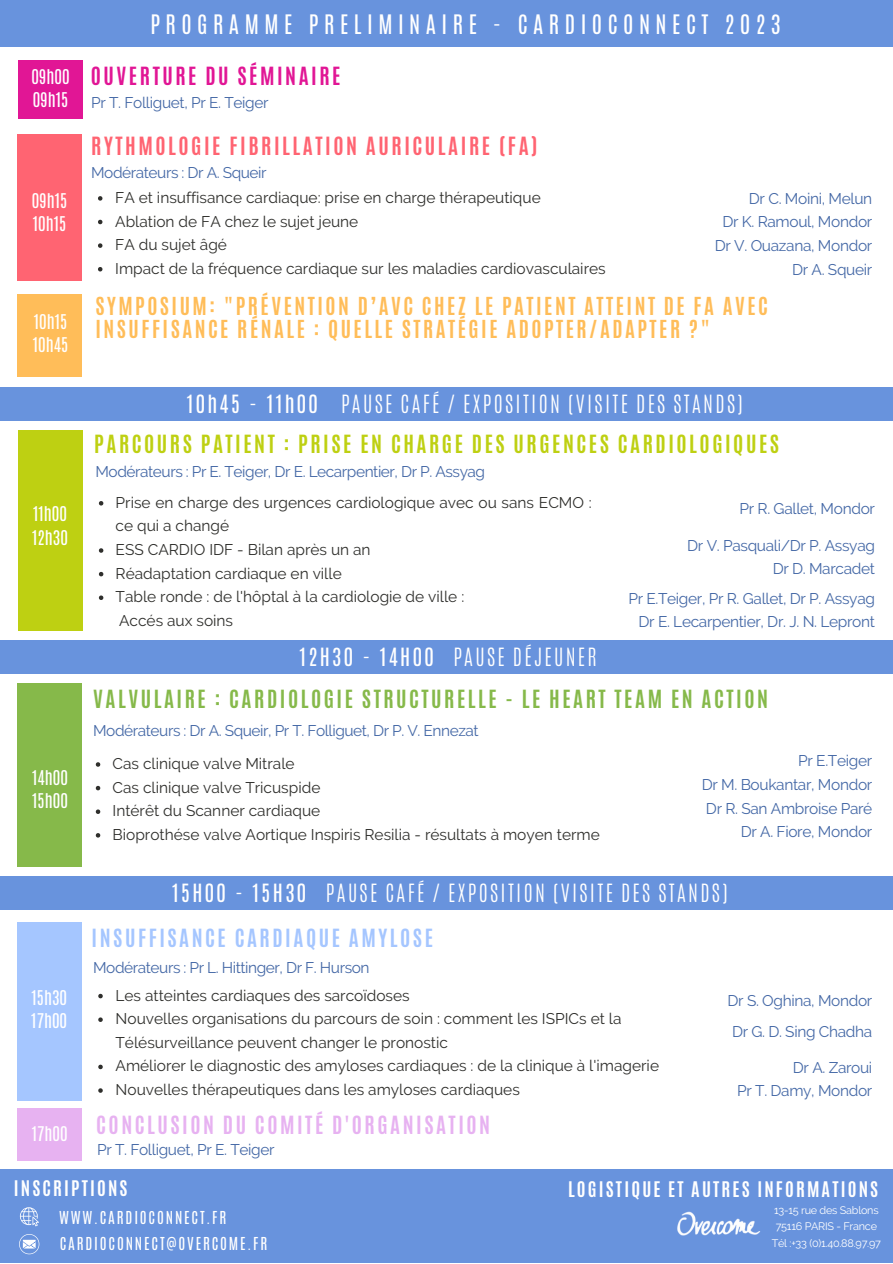
<style>
.page{position:relative;width:893px;height:1264px;background:#fff}
.page>*{position:absolute;margin:0;border:0;box-sizing:border-box;transform-origin:0 0}
.t1{font:22.35px "Antonio";letter-spacing:.245em;color:#fff}
.t2{font:300 21px "Antonio";letter-spacing:.11em;color:#fff}
.t3{font:700 21px "Antonio";letter-spacing:.12em;color:#86b94a}
.t4{font:700 21px "Antonio";letter-spacing:.12em;color:#bed012}
.t5{font:700 21px "Antonio";letter-spacing:.12em;color:#ff6472}
.t6{font:700 21px "Antonio";letter-spacing:.12em;color:#e7b2f1}
.t7{font:700 21px "Antonio";letter-spacing:.12em;color:#a5c6ff}
.t8{font:700 21px "Antonio";letter-spacing:.12em;color:#e11695}
.t9{font:700 20.7px/23.4px "Antonio";letter-spacing:.12em;color:#ffbd59}
.t10{font:700 18px "Antonio";letter-spacing:.12em;color:#fff}
.t11{font:16.95px "Antonio";color:#fff}
.t12{font:15.45px/23.5px "Raleway";color:#2f2f2c}
.t13{font:15.45px "Raleway";letter-spacing:-.02em;color:#4468a6}
.t14{font:14.85px "Antonio";letter-spacing:.12em;color:#fff}
.t15{font:10.8px "Raleway";letter-spacing:-.02em;color:#fff}
.s1{font-weight:400}
</style>
<div class="page">
<div style="left:18px;top:60px;width:64px;height:58px;background:#e11695"></div>
<div style="left:17px;top:134px;width:64px;height:146px;background:#ff6472"></div>
<div style="left:18px;top:431px;width:65px;height:200px;background:#bed012"></div>
<div style="left:18px;top:683px;width:64px;height:183px;background:#86b94a"></div>
<div style="left:18px;top:921px;width:64px;height:179px;background:#a5c6ff"></div>
<div style="left:18px;top:1108px;width:64px;height:52px;background:#e7b2f1"></div>
<div style="left:0;top:0;width:892px;height:46px;background:#6893dd"></div>
<div style="left:0;top:1169px;width:892px;height:93px;background:#6893dd"></div>
<div style="left:0;top:876px;width:892px;height:33px;background:#6893dd"></div>
<div style="left:0;top:387px;width:892px;height:33px;background:#6893dd"></div>
<div style="left:0;top:639px;width:892px;height:34px;background:#6893dd"></div>
<svg style="left:20px;top:1207px;width:19px;height:19px"></svg>
<div style="left:18px;top:294px;width:64px;height:82px;background:#ffbd59"></div>
<img style="left:677px;top:1211px;width:84px;height:25px">
<svg style="left:19px;top:1234px;width:20px;height:20px"></svg>
<svg style="left:98px;top:196px;width:4px;height:5px"></svg>
<svg style="left:98px;top:220px;width:4px;height:4px"></svg>
<svg style="left:98px;top:243px;width:4px;height:5px"></svg>
<svg style="left:98px;top:267px;width:4px;height:4px"></svg>
<svg style="left:99px;top:501px;width:4px;height:4px"></svg>
<svg style="left:99px;top:548px;width:4px;height:5px"></svg>
<svg style="left:99px;top:572px;width:4px;height:4px"></svg>
<svg style="left:99px;top:595px;width:4px;height:5px"></svg>
<svg style="left:96px;top:762px;width:4px;height:4px"></svg>
<svg style="left:96px;top:785px;width:4px;height:5px"></svg>
<svg style="left:96px;top:809px;width:4px;height:5px"></svg>
<svg style="left:96px;top:833px;width:4px;height:4px"></svg>
<svg style="left:98px;top:993px;width:5px;height:5px"></svg>
<svg style="left:98px;top:1017px;width:5px;height:4px"></svg>
<svg style="left:98px;top:1064px;width:5px;height:5px"></svg>
<svg style="left:98px;top:1088px;width:5px;height:4px"></svg>
<p class="t11" style="left:32px;top:64px;width:40px">09h00</p>
<p class="t11" style="left:33px;top:88px;width:37px">09h15</p>
<p class="t11" style="left:32px;top:188px;width:37px">09h15</p>
<p class="t11" style="left:33px;top:212px;width:35px">10h15</p>
<p class="t11" style="left:34px;top:309px;width:35px">10h15</p>
<p class="t11" style="left:33px;top:333px;width:37px">10h45</p>
<p class="t11" style="left:33px;top:501px;width:35px">11h00</p>
<p class="t11" style="left:32px;top:525px;width:37px">12h30</p>
<p class="t11" style="left:32px;top:765px;width:37px">14h00</p>
<p class="t11" style="left:32px;top:789px;width:37px">15h00</p>
<p class="t11" style="left:31px;top:985px;width:37px">15h30</p>
<p class="t11" style="left:31px;top:1008px;width:37px">17h00</p>
<p class="t11" style="left:32px;top:1121px;width:37px">17h00</p>
<p class="t1" style="left:150px;top:8px;width:632px">PROGRAMME PRELIMINAIRE - CARDIOCONNECT 2023</p>
<p class="t8" style="left:91px;top:61px;width:251px">OUVERTURE DU SÉMINAIRE</p>
<p class="t13" style="left:91px;top:94px;width:179px">Pr T. Folliguet, Pr E. Teiger</p>
<p class="t5" style="left:91px;top:131px;width:448px">RYTHMOLOGIE FIBRILLATION AURICULAIRE (FA)</p>
<p class="t12" style="left:115px;top:186px;width:427px">FA et insuffisance cardiaque: prise en charge thérapeutique</p>
<p class="t12" style="left:115px;top:209px;width:244px">Ablation de FA chez le sujet jeune</p>
<p class="t12" style="left:115px;top:233px;width:113px">FA du sujet âgé</p>
<p class="t12" style="left:115px;top:256px;width:492px">Impact de la fréquence cardiaque sur les maladies cardiovasculaires</p>
<p class="t13" style="left:91px;top:163px;width:177px">Modérateurs : Dr A. Squeir</p>
<p class="t13" style="left:748px;top:189px;width:125px">Dr C. Moini, Melun</p>
<p class="t13" style="left:722px;top:213px;width:151px">Dr K. Ramoul, Mondor</p>
<p class="t13" style="left:714px;top:236px;width:159px">Dr V. Ouazana, Mondor</p>
<p class="t13" style="left:792px;top:260px;width:82px">Dr A. Squeir</p>
<p class="t9" style="left:95px;top:294px;width:674px">SYMPOSIUM: "PRÉVENTION D’AVC CHEZ LE PATIENT ATTEINT DE FA AVEC<br>INSUFFISANCE RÉNALE : QUELLE STRATÉGIE ADOPTER/ADAPTER ?"</p>
<p class="t2" style="left:187px;top:389px;width:557px"><span class="s1">10h45 - 11h00</span> PAUSE CAFÉ / EXPOSITION (VISITE DES STANDS)</p>
<p class="t4" style="left:94px;top:429px;width:686px">PARCOURS PATIENT : PRISE EN CHARGE DES URGENCES CARDIOLOGIQUES</p>
<p class="t13" style="left:95px;top:462px;width:391px">Modérateurs : Pr E. Teiger, Dr E. Lecarpentier, Dr P. Assyag</p>
<p class="t12" style="left:116px;top:490px;width:477px">Prise en charge des urgences cardiologique avec ou sans ECMO : ce qui a changé</p>
<p class="t12" style="left:116px;top:538px;width:256px">ESS CARDIO IDF - Bilan après un an</p>
<p class="t12" style="left:116px;top:561px;width:228px">Réadaptation cardiaque en ville</p>
<p class="t12" style="left:116px;top:585px;width:350px">Table ronde : de l'hôptal à la cardiologie de ville :</p>
<p class="t12" style="left:119px;top:608px;width:115px">Accés aux soins</p>
<p class="t13" style="left:739px;top:499px;width:137px">Pr R. Gallet, Mondor</p>
<p class="t13" style="left:687px;top:536px;width:189px">Dr V. Pasquali/Dr P. Assyag</p>
<p class="t13" style="left:772px;top:559px;width:104px">Dr D. Marcadet</p>
<p class="t13" style="left:628px;top:589px;width:248px">Pr E.Teiger, Pr R. Gallet, Dr P. Assyag</p>
<p class="t13" style="left:638px;top:612px;width:238px">Dr E. Lecarpentier, Dr. J. N. Lepront</p>
<p class="t2" style="left:299px;top:641px;width:299px"><span class="s1">12H30 - 14H00</span> PAUSE DÉJEUNER</p>
<p class="t3" style="left:93px;top:683px;width:676px">VALVULAIRE : CARDIOLOGIE STRUCTURELLE - LE HEART TEAM EN ACTION</p>
<p class="t13" style="left:93px;top:721px;width:387px">Modérateurs : Dr A. Squeir, Pr T. Folliguet, Dr P. V. Ennezat</p>
<p class="t12" style="left:112px;top:751px;width:184px">Cas clinique valve Mitrale</p>
<p class="t12" style="left:112px;top:775px;width:209px">Cas clinique valve Tricuspide</p>
<p class="t12" style="left:112px;top:799px;width:209px">Intérêt du Scanner cardiaque</p>
<p class="t12" style="left:112px;top:822px;width:489px">Bioprothése valve Aortique Inspiris Resilia - résultats à moyen terme</p>
<p class="t13" style="left:798px;top:751px;width:75px">Pr E.Teiger</p>
<p class="t13" style="left:701px;top:775px;width:172px">Dr M. Boukantar, Mondor</p>
<p class="t13" style="left:706px;top:799px;width:168px">Dr R. San Ambroise Paré</p>
<p class="t13" style="left:740px;top:822px;width:133px">Dr A. Fiore, Mondor</p>
<p class="t2" style="left:172px;top:878px;width:557px"><span class="s1">15H00 - 15H30</span> PAUSE CAFÉ / EXPOSITION (VISITE DES STANDS)</p>
<p class="t7" style="left:92px;top:923px;width:343px">INSUFFISANCE CARDIAQUE AMYLOSE</p>
<p class="t13" style="left:93px;top:958px;width:278px">Modérateurs : Pr L. Hittinger, Dr F. Hurson</p>
<p class="t12" style="left:115px;top:983px;width:296px">Les atteintes cardiaques des sarcoïdoses</p>
<p class="t12" style="left:115px;top:1006px;width:507px">Nouvelles organisations du parcours de soin : comment les ISPICs et la<br>Télésurveillance peuvent changer le pronostic</p>
<p class="t12" style="left:115px;top:1054px;width:545px">Améliorer le diagnostic des amyloses cardiaques : de la clinique à l'imagerie</p>
<p class="t12" style="left:115px;top:1077px;width:406px">Nouvelles thérapeutiques dans les amyloses cardiaques</p>
<p class="t6" style="left:96px;top:1110px;width:395px">CONCLUSION DU COMITÉ D'ORGANISATION</p>
<p class="t13" style="left:97px;top:1140px;width:179px">Pr T. Folliguet, Pr E. Teiger</p>
<p class="t13" style="left:727px;top:991px;width:146px">Dr S. Oghina, Mondor</p>
<p class="t13" style="left:732px;top:1022px;width:142px">Dr G. D. Sing Chadha</p>
<p class="t13" style="left:792px;top:1058px;width:81px">Dr A. Zaroui</p>
<p class="t13" style="left:737px;top:1081px;width:136px">Pr T. Damy, Mondor</p>
<p class="t10" style="left:14px;top:1174px;width:115px">INSCRIPTIONS</p>
<p class="t14" style="left:59px;top:1206px;width:169px">WWW.CARDIOCONNECT.FR</p>
<p class="t10" style="left:568px;top:1176px;width:311px">LOGISTIQUE ET AUTRES INFORMATIONS</p>
<p class="t15" style="left:774px;top:1203px;width:106px">13-15 rue des Sablons</p>
<p class="t15" style="left:775px;top:1220px;width:103px">75116 PARIS - France</p>
<p class="t14" style="left:60px;top:1232px;width:209px">CARDIOCONNECT@OVERCOME.FR</p>
<p class="t15" style="left:771px;top:1236px;width:111px">Tél :+33 (0)1.40.88.97.97</p>
</div>
